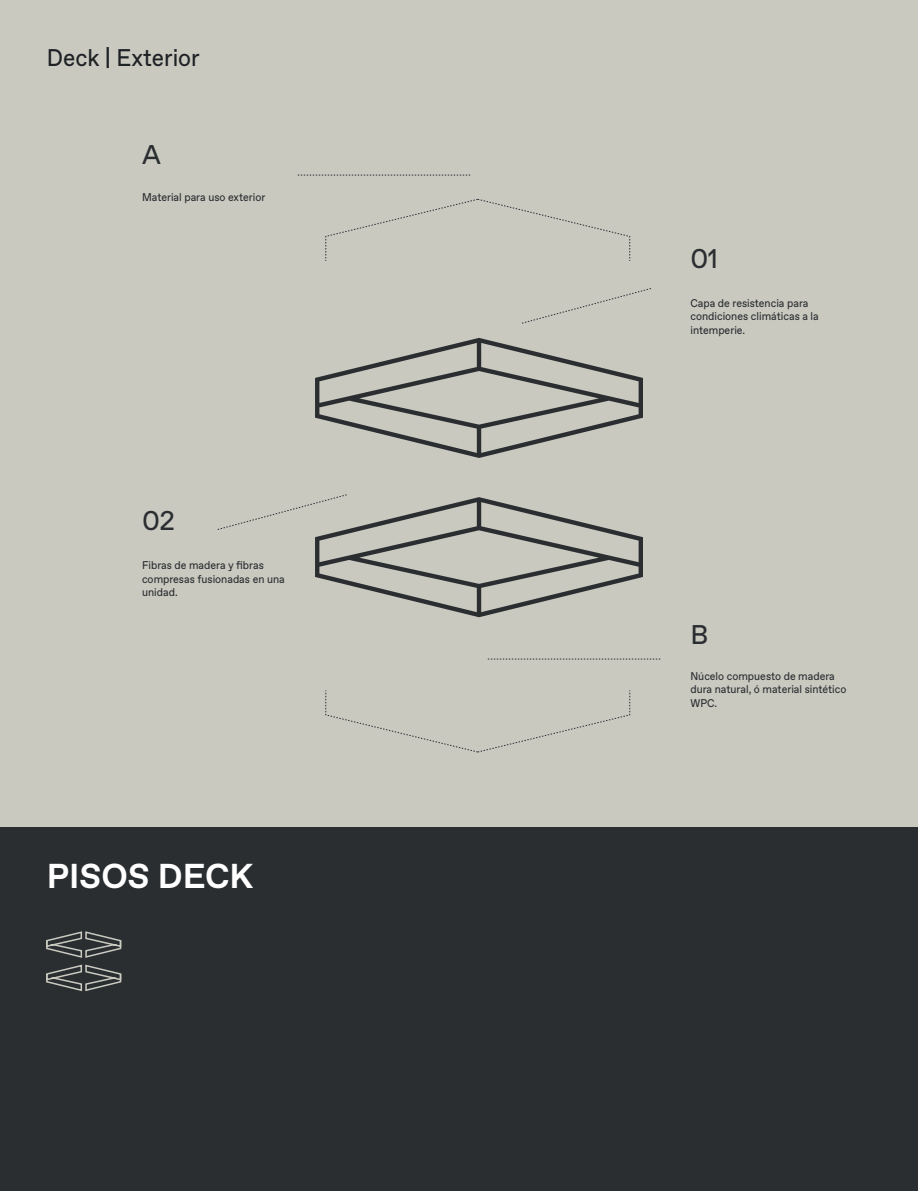
<style>
.page{position:relative;width:918px;height:1191px;background:#fff}
.page>*{position:absolute;margin:0;border:0;box-sizing:border-box;transform-origin:0 0}
.t1{font:700 34.5px "Favorit Pro";color:#fff}
.t2{font:27px "Favorit Pro";color:#2a2e31}
.t3{font:24.15px "Favorit Pro";color:#1e2225;scale:.95 1}
.t4{font:11.25px/13.5px "Favorit Pro";color:#2a2e31;scale:.95 1}
</style>
<div class="page">
<div style="left:0;top:0;width:918px;height:827px;background:#cac9c0"></div>
<div style="left:0;top:827px;width:918px;height:364px;background:#2a2e31"></div>
<svg style="left:46px;top:931px;width:76px;height:61px"></svg>
<svg style="left:315px;top:338px;width:328px;height:120px"></svg>
<svg style="left:325px;top:690px;width:305px;height:63px"></svg>
<svg style="left:325px;top:198px;width:305px;height:63px"></svg>
<svg style="left:522px;top:288px;width:129px;height:36px"></svg>
<svg style="left:217px;top:494px;width:426px;height:123px"></svg>
<svg style="left:298px;top:175px;width:173px;height:1px"></svg>
<svg style="left:488px;top:658px;width:173px;height:1px"></svg>
<h3 class="t3" style="left:47px;top:41px;width:163px">Deck | Exterior</h3>
<h2 class="t2" style="left:142px;top:136px;width:20px">A</h2>
<p class="t4" style="left:142px;top:190px;width:131px">Material para uso exterior</p>
<h2 class="t2" style="left:142px;top:502px;width:35px">02</h2>
<p class="t4" style="left:142px;top:558px;width:152px">Fibras de madera y fibras compresas fusionadas en una unidad.</p>
<h1 class="t1" style="left:47px;top:852px;width:208px">PISOS DECK</h1>
<h2 class="t2" style="left:690px;top:240px;width:29px">01</h2>
<p class="t4" style="left:690px;top:296px;width:137px">Capa de resistencia para condiciones climáticas a la intemperie.</p>
<h2 class="t2" style="left:690px;top:616px;width:19px">B</h2>
<p class="t4" style="left:690px;top:669px;width:166px">Núcelo compuesto de madera dura natural, ó material sintético<br>WPC.</p>
</div>
